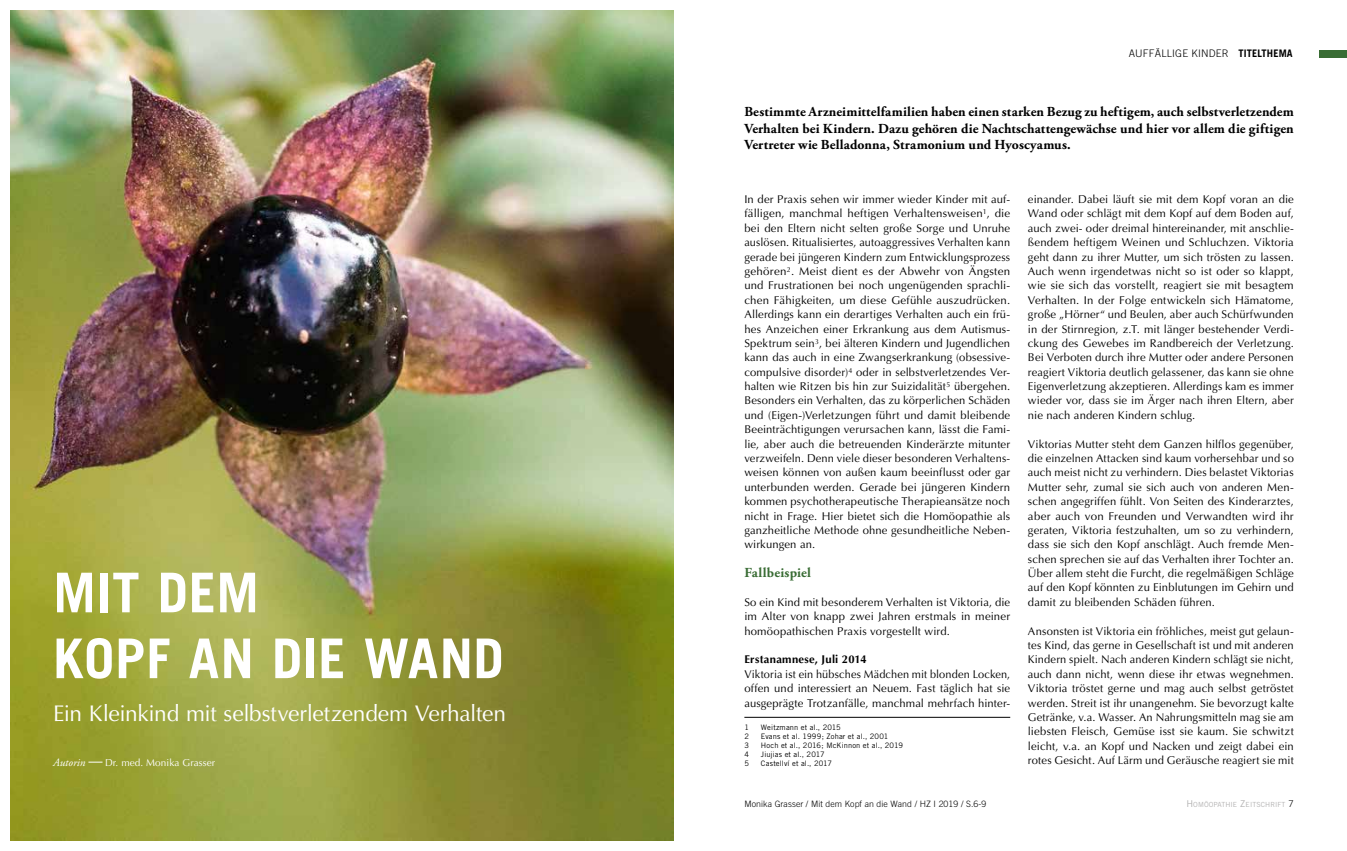
<style>
.page{position:relative;width:1347px;height:851px;background:#fff}
.page>*{position:absolute;margin:0;border:0;box-sizing:border-box;transform-origin:0 0}
.t1{font:700 54.88px/65.8px "Trade Gothic";letter-spacing:.005em;color:#fff}
.t2{font:22.62px "Optima LT Std";letter-spacing:-.015em;color:#fff}
.t3{font:700 13.75px/16.5px "Adobe Garamond Pro";letter-spacing:.005em;color:#000;text-align:justify}
.t4{font:700 13.75px "Adobe Garamond Pro";letter-spacing:.015em;color:#396c34}
.t5{font:11.25px/14.4px "Optima LT Std";letter-spacing:.01em;color:#000;text-align:justify}
.t6{font:700 11.25px "Optima LT Std";letter-spacing:.025em;color:#000}
.t7{font:italic 11.25px "Adobe Garamond Pro";color:#fff}
.t8{font:300 10.38px "Trade Gothic";letter-spacing:.02em;color:#000}
.t9{font:10px "Optima LT Std";letter-spacing:.01em;color:#fff}
.t10{font:300 8.75px "Trade Gothic";letter-spacing:.01em;color:#000}
.t11{font:7.5px "Trade Gothic";letter-spacing:.015em;color:#000}
.t12{font:7px "Trade Gothic";letter-spacing:.015em;color:#b3b2b2}
.s1{font-weight:700}
.s2{font-size:9.38px}
.s3{font-weight:300;font-size:9.38px;color:#000}
</style>
<div class="page">
<div style="left:1318px;top:50px;width:28px;height:7px;background:#396c34"></div>
<hr style="left:744px;top:716px;width:266px;height:1px;background:#000">
<img style="left:11px;top:11px;width:662px;height:829px">
<svg style="left:88px;top:761px;width:14px;height:1px"></svg>
<p class="t8" style="left:1128px;top:48px;width:165px">AUFFÄLLIGE KINDER <span class="s1">TITELTHEMA</span></p>
<p class="t3" style="left:744px;top:104px;width:551px">Bestimmte Arzneimittelfamilien haben einen starken Bezug zu heftigem, auch selbstverletzendem Verhalten bei Kindern. Dazu gehören die Nachtschattengewächse und hier vor allem die giftigen Vertreter wie Belladonna, Stramonium und Hyoscyamus.</p>
<p class="t5" style="left:744px;top:192px;width:267px">In der Praxis sehen wir immer wieder Kinder mit auf&shy;fälligen, manchmal heftigen Verhaltensweisen<sup>1</sup>, die bei den Eltern nicht selten große Sorge und Unruhe auslösen. Ritualisiertes, autoaggressives Verhalten kann gerade bei jüngeren Kindern zum Entwicklungsprozess gehören<sup>2</sup>. Meist dient es der Abwehr von Ängsten und Frustrationen bei noch ungenügenden sprachli&shy;chen Fähigkeiten, um diese Gefühle auszudrücken.<br>Allerdings kann ein derartiges Verhalten auch ein frü&shy;hes Anzeichen einer Erkrankung aus dem Autismus-Spektrum sein<sup>3</sup>, bei älteren Kindern und Jugendlichen kann das auch in eine Zwangserkrankung (obsessive&shy;compulsive disorder)<sup>4</sup> oder in selbstverletzendes Ver&shy;halten wie Ritzen bis hin zur Suizidalität<sup>5</sup> übergehen.<br>Besonders ein Verhalten, das zu körperlichen Schäden und (Eigen-)Verletzungen führt und damit bleibende Beeinträchtigungen verursachen kann, lässt die Fami&shy;lie, aber auch die betreuenden Kinderärzte mitunter verzweifeln. Denn viele dieser besonderen Verhaltens&shy;weisen können von außen kaum beeinflusst oder gar unterbunden werden. Gerade bei jüngeren Kindern kommen psychotherapeutische Therapieansätze noch nicht in Frage. Hier bietet sich die Homöopathie als ganzheitliche Methode ohne gesundheitliche Neben&shy;wirkungen an.</p>
<p class="t4" style="left:744px;top:564px;width:68px">Fallbeispiel</p>
<p class="t5" style="left:744px;top:595px;width:267px">So ein Kind mit besonderem Verhalten ist Viktoria, die im Alter von knapp zwei Jahren erstmals in meiner homöopathischen Praxis vorgestellt wird.</p>
<p class="t6" style="left:744px;top:653px;width:124px">Erstanamnese, Juli 2014</p>
<p class="t5" style="left:744px;top:666px;width:267px">Viktoria ist ein hübsches Mädchen mit blonden Locken, offen und interessiert an Neuem. Fast täglich hat sie ausgeprägte Trotzanfälle, manchmal mehrfach hinter-</p>
<p class="t11" style="left:744px;top:722px;width:6px">1</p>
<p class="t11" style="left:761px;top:722px;width:81px">Weitzmann et al., 2015</p>
<p class="t11" style="left:744px;top:731px;width:6px">2</p>
<p class="t11" style="left:761px;top:731px;width:129px">Evans et al. 1999; Zohar et al., 2001</p>
<p class="t11" style="left:744px;top:740px;width:6px">3</p>
<p class="t11" style="left:761px;top:740px;width:144px">Hoch et al., 2016; McKinnon et al., 2019</p>
<p class="t11" style="left:744px;top:749px;width:6px">4</p>
<p class="t11" style="left:761px;top:749px;width:65px">Jiujias et al., 2017</p>
<p class="t11" style="left:744px;top:758px;width:6px">5</p>
<p class="t11" style="left:761px;top:758px;width:73px">Castellví et al., 2017</p>
<p class="t5" style="left:1028px;top:192px;width:267px">einander. Dabei läuft sie mit dem Kopf voran an die Wand oder schlägt mit dem Kopf auf dem Boden auf, auch zwei- oder dreimal hintereinander, mit anschlie&shy;ßendem heftigem Weinen und Schluchzen. Viktoria geht dann zu ihrer Mutter, um sich trösten zu lassen.<br>Auch wenn irgendetwas nicht so ist oder so klappt, wie sie sich das vorstellt, reagiert sie mit besagtem Verhalten. In der Folge entwickeln sich Hämatome, große „Hörner“ und Beulen, aber auch Schürfwunden in der Stirnregion, z.T. mit länger bestehender Verdi&shy;ckung des Gewebes im Randbereich der Verletzung.<br>Bei Verboten durch ihre Mutter oder andere Personen reagiert Viktoria deutlich gelassener, das kann sie ohne Eigenverletzung akzeptieren. Allerdings kam es immer wieder vor, dass sie im Ärger nach ihren Eltern, aber nie nach anderen Kindern schlug.</p>
<p class="t5" style="left:1028px;top:436px;width:267px">Viktorias Mutter steht dem Ganzen hilflos gegenüber, die einzelnen Attacken sind kaum vorhersehbar und so auch meist nicht zu verhindern. Dies belastet Viktorias Mutter sehr, zumal sie sich auch von anderen Men&shy;schen angegriffen fühlt. Von Seiten des Kinderarztes, aber auch von Freunden und Verwandten wird ihr geraten, Viktoria festzuhalten, um so zu verhindern, dass sie sich den Kopf anschlägt. Auch fremde Men&shy;schen sprechen sie auf das Verhalten ihrer Tochter an.<br>Über allem steht die Furcht, die regelmäßigen Schläge auf den Kopf könnten zu Einblutungen im Gehirn und damit zu bleibenden Schäden führen.</p>
<p class="t5" style="left:1028px;top:623px;width:267px">Ansonsten ist Viktoria ein fröhliches, meist gut gelaun&shy;tes Kind, das gerne in Gesellschaft ist und mit anderen Kindern spielt. Nach anderen Kindern schlägt sie nicht, auch dann nicht, wenn diese ihr etwas wegnehmen.<br>Viktoria tröstet gerne und mag auch selbst getröstet werden. Streit ist ihr unangenehm. Sie bevorzugt kalte Getränke, v.a. Wasser. An Nahrungsmitteln mag sie am liebsten Fleisch, Gemüse isst sie kaum. Sie schwitzt leicht, v.a. an Kopf und Nacken und zeigt dabei ein</p>
<h1 class="t1" style="left:53px;top:559px;width:452px">MIT DEM<br>KOPF AN DIE WAND</h1>
<h2 class="t2" style="left:53px;top:699px;width:454px">Ein Kleinkind mit selbstverletzendem Verhalten</h2>
<p class="t7" style="left:53px;top:755px;width:34px">Autorin</p>
<p class="t5" style="left:1028px;top:753px;width:267px">rotes Gesicht. Auf Lärm und Geräusche reagiert sie mit</p>
<p class="t9" style="left:105px;top:756px;width:112px">Dr. med. Monika Grasser</p>
<p class="t10" style="left:744px;top:798px;width:243px">Monika Grasser / Mit dem Kopf an die Wand / HZ I 2019 / S.6-9</p>
<p class="t12" style="left:1186px;top:799px;width:109px"><span class="s2">H</span>OMÖOPATH IE <span class="s2">Z</span>EITSCH RIFT <span class="s3">7</span></p>
</div>
